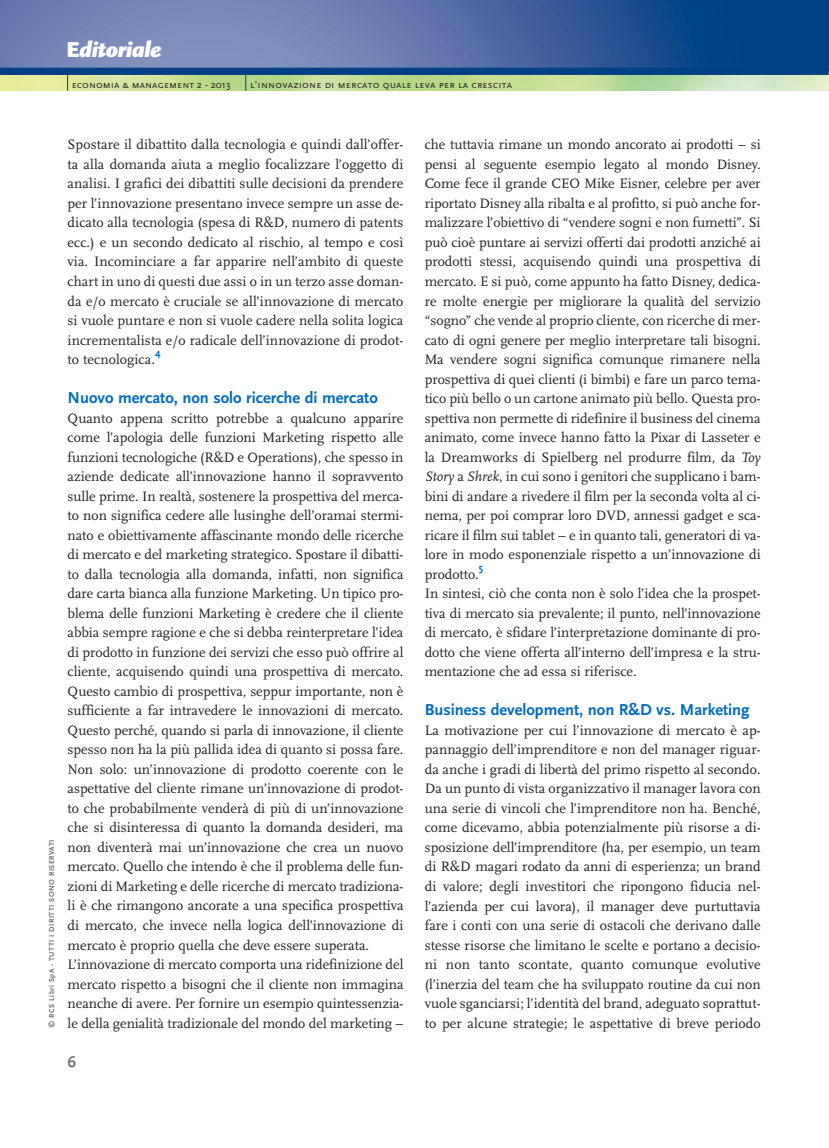
<style>
.page{position:relative;width:829px;height:1148px;background:#fff}
.page>*{position:absolute;margin:0;border:0;box-sizing:border-box;transform-origin:0 0}
.t1{font:italic 900 22.5px "Scala Sans";letter-spacing:-.03em;color:#fff}
.t2{font:700 16.5px "Scala Sans";color:#006cb7}
.t3{font:700 15.75px "Scala Sans";color:#6d6e70}
.t4{font:14.25px/19.5px "Scala";color:#231f20;text-align:justify}
.t5{font:10.5px "Scala Sans Caps";letter-spacing:.015em;color:#231f20}
.t6{font:700 10.5px "Scala Sans";color:#006cb7}
.t7{font:700 7.5px "Scala Sans";letter-spacing:.055em;color:#6d6e70}
.s1{font-style:normal}
.s2{font-family:"Scala Sans"}
.s3{font-style:italic}
</style>
<div class="page">
<svg style="left:828px;top:75px;width:1px;height:16px"></svg>
<svg style="left:0;top:0;width:829px;height:68px;background:#4e6ca4"></svg>
<div style="left:0;top:68px;width:829px;height:7px;background:#004185"></div>
<svg style="left:67px;top:75px;width:1px;height:16px"></svg>
<svg style="left:245px;top:75px;width:1px;height:16px"></svg>
<h1 class="t1" style="left:66px;top:41px;width:97px"><span class="s1">E</span>ditoriale</h1>
<p class="t5" style="left:72px;top:79px;width:160px">economia &amp; management <span class="s2">2 - 2013</span></p>
<p class="t5" style="left:250px;top:79px;width:264px">l’innovazione di mercato quale leva per la crescita</p>
<p class="t7" style="left:49px;top:1027px;width:189px;rotate:-90deg">© RCS Libri SpA - TUTTI I DIRITTI SONO RISERVATI</p>
<p class="t4" style="left:68px;top:136px;width:337px">Spostare il dibattito dalla tecnologia e quindi dall’offer&shy;ta alla domanda aiuta a meglio focalizzare l’oggetto di analisi. I grafici dei dibattiti sulle decisioni da prendere per l’innovazione presentano invece sempre un asse de&shy;dicato alla tecnologia (spesa di R&amp;D, numero di patents ecc.) e un secondo dedicato al rischio, al tempo e così via. Incominciare a far apparire nell’ambito di queste chart in uno di questi due assi o in un terzo asse doman&shy;da e/o mercato è cruciale se all’innovazione di mercato si vuole puntare e non si vuole cadere nella solita logica incrementalista e/o radicale dell’innovazione di prodot&shy;to tecnologica.</p>
<p class="t6" style="left:155px;top:348px;width:7px">4</p>
<p class="t2" style="left:68px;top:391px;width:312px">Nuovo mercato, non solo ricerche di mercato</p>
<p class="t4" style="left:68px;top:409px;width:337px;text-align:left">Quanto appena scritto potrebbe a qualcuno apparire come l’apologia delle funzioni Marketing rispetto alle funzioni tecnologiche (R&amp;D e Operations), che spesso in aziende dedicate all’innovazione hanno il sopravvento sulle prime. In realtà, sostenere la prospettiva del merca&shy;to non significa cedere alle lusinghe dell’oramai stermi&shy;nato e obiettivamente affascinante mondo delle ricerche di mercato e del marketing strategico. Spostare il dibatti&shy;to dalla tecnologia alla domanda, infatti, non significa dare carta bianca alla funzione Marketing. Un tipico pro&shy;blema delle funzioni Marketing è credere che il cliente abbia sempre ragione e che si debba reinterpretare l’idea di prodotto in funzione dei servizi che esso può offrire al cliente, acquisendo quindi una prospettiva di mercato.<br>Questo cambio di prospettiva, seppur importante, non è sufficiente a far intravedere le innovazioni di mercato.<br>Questo perché, quando si parla di innovazione, il cliente spesso non ha la più pallida idea di quanto si possa fare.<br>Non solo: un’innovazione di prodotto coerente con le aspettative del cliente rimane un’innovazione di prodot&shy;to che probabilmente venderà di più di un’innovazione che si disinteressa di quanto la domanda desideri, ma non diventerà mai un’innovazione che crea un nuovo mercato. Quello che intendo è che il problema delle fun&shy;zioni di Marketing e delle ricerche di mercato tradiziona&shy;li è che rimangono ancorate a una specifica prospettiva di mercato, che invece nella logica dell’innovazione di mercato è proprio quella che deve essere superata.<br>L’innovazione di mercato comporta una ridefinizione del mercato rispetto a bisogni che il cliente non immagina neanche di avere. Per fornire un esempio quintessenzia&shy;le della genialità tradizionale del mondo del marketing –</p>
<p class="t3" style="left:68px;top:1054px;width:10px">6</p>
<p class="t4" style="left:425px;top:136px;width:338px">che tuttavia rimane un mondo ancorato ai prodotti – si pensi al seguente esempio legato al mondo Disney.<br>Come fece il grande CEO Mike Eisner, celebre per aver riportato Disney alla ribalta e al profitto, si può anche for&shy;malizzare l’obiettivo di “vendere sogni e non fumetti”. Si può cioè puntare ai servizi offerti dai prodotti anziché ai prodotti stessi, acquisendo quindi una prospettiva di mercato. E si può, come appunto ha fatto Disney, dedica&shy;re molte energie per migliorare la qualità del servizio “sogno” che vende al proprio cliente, con ricerche di mer&shy;cato di ogni genere per meglio interpretare tali bisogni.<br>Ma vendere sogni significa comunque rimanere nella prospettiva di quei clienti (i bimbi) e fare un parco tema&shy;tico più bello o un cartone animato più bello. Questa pro&shy;spettiva non permette di ridefinire il business del cinema animato, come invece hanno fatto la Pixar di Lasseter e la Dreamworks di Spielberg nel produrre film, da <span class="s3">Toy Story</span> a <span class="s3">Shrek</span>, in cui sono i genitori che supplicano i bam&shy;bini di andare a rivedere il film per la seconda volta al ci&shy;nema, per poi comprar loro DVD, annessi gadget e sca&shy;ricare il film sui tablet – e in quanto tali, generatori di va&shy;lore in modo esponenziale rispetto a un’innovazione di prodotto.</p>
<p class="t6" style="left:479px;top:563px;width:6px">5</p>
<p class="t4" style="left:425px;top:585px;width:337px">In sintesi, ciò che conta non è solo l’idea che la prospet&shy;tiva di mercato sia prevalente; il punto, nell’innovazione di mercato, è sfidare l’interpretazione dominante di pro&shy;dotto che viene offerta all’interno dell’impresa e la stru&shy;mentazione che ad essa si riferisce.</p>
<p class="t2" style="left:425px;top:703px;width:326px">Business development, non R&amp;D vs. Marketing</p>
<p class="t4" style="left:425px;top:721px;width:337px">La motivazione per cui l’innovazione di mercato è ap&shy;pannaggio dell’imprenditore e non del manager riguar&shy;da anche i gradi di libertà del primo rispetto al secondo.<br>Da un punto di vista organizzativo il manager lavora con una serie di vincoli che l’imprenditore non ha. Benché, come dicevamo, abbia potenzialmente più risorse a di&shy;sposizione dell’imprenditore (ha, per esempio, un team di R&amp;D magari rodato da anni di esperienza; un brand di valore; degli investitori che ripongono fiducia nel&shy;l’azienda per cui lavora), il manager deve purtuttavia fare i conti con una serie di ostacoli che derivano dalle stesse risorse che limitano le scelte e portano a decisio&shy;ni non tanto scontate, quanto comunque evolutive (l’inerzia del team che ha sviluppato routine da cui non vuole sganciarsi; l’identità del brand, adeguato soprattut&shy;to per alcune strategie; le aspettative di breve periodo</p>
</div>
